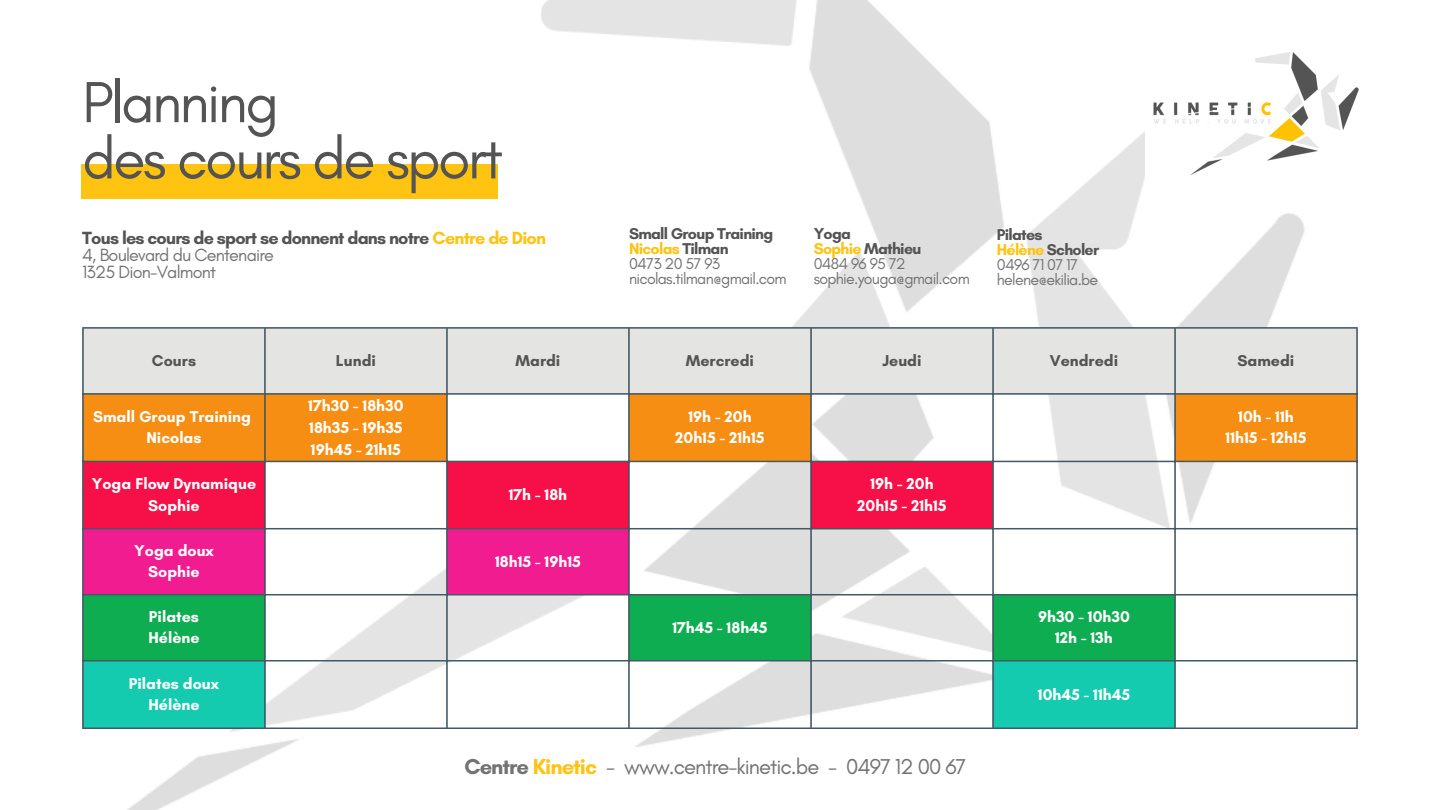
<style>
.page{position:relative;width:1440px;height:810px;background:#fff}
.page>*{position:absolute;margin:0;border:0;box-sizing:border-box;transform-origin:0 0}
.t1{font:59px "Glacial Indifference";letter-spacing:-.045em;color:#545454}
.t2{font:22px "Glacial Indifference";letter-spacing:-.045em;color:#737373}
.t3{font:700 18px "Glacial Indifference";letter-spacing:-.045em;color:#545454}
.t4{font:18px "Glacial Indifference";letter-spacing:-.045em;color:#737373}
.t5{font:700 16px "Glacial Indifference";color:#fff}
.t6{font:16px "Glacial Indifference";letter-spacing:-.045em;color:#737373}
.t7{font:700 16px "Glacial Indifference";letter-spacing:-.045em;color:#545454}
.t8{font:700 16px "Glacial Indifference";color:#545454}
.t9{font:700 16px "Glacial Indifference";letter-spacing:-.045em;color:#ffc312}
.s1{color:#ffc312}
.s2{color:#545454}
.s3{font-weight:700}
.s4{font-weight:700;color:#ffc312}
</style>
<div class="page">
<img style="left:127px;top:0;width:1179px;height:810px">
<div style="left:84px;top:329px;width:1272px;height:64px;background:#e4e4e3"></div>
<svg style="left:84px;top:395px;width:1272px;height:66px;fill:#f68e13"></svg>
<svg style="left:84px;top:462px;width:908px;height:66px;fill:#f61047"></svg>
<svg style="left:84px;top:529px;width:544px;height:65px"></svg>
<svg style="left:84px;top:595px;width:1090px;height:65px"></svg>
<svg style="left:84px;top:661px;width:1090px;height:67px"></svg>
<hr style="left:82px;top:329px;width:2px;height:399px;background:#435966">
<hr style="left:264px;top:329px;width:2px;height:399px;background:#435966">
<hr style="left:446px;top:329px;width:2px;height:399px;background:#435966">
<hr style="left:628px;top:329px;width:2px;height:399px;background:#435966">
<hr style="left:810px;top:329px;width:2px;height:399px;background:#435966">
<hr style="left:992px;top:329px;width:2px;height:399px;background:#435966">
<hr style="left:1174px;top:329px;width:2px;height:399px;background:#435966">
<hr style="left:1356px;top:329px;width:2px;height:399px;background:#435966">
<hr style="left:82px;top:327px;width:1276px;height:2px;background:#435966">
<hr style="left:82px;top:393px;width:1276px;height:2px;background:#435966">
<hr style="left:82px;top:461px;width:1276px;height:1px;background:#435966">
<hr style="left:82px;top:528px;width:1276px;height:1px;background:#435966">
<hr style="left:82px;top:594px;width:1276px;height:1px;background:#435966">
<hr style="left:82px;top:660px;width:1276px;height:1px;background:#435966">
<hr style="left:82px;top:728px;width:1276px;height:1px;background:#435966">
<div style="left:81px;top:164px;width:417px;height:35px;background:#ffc312"></div>
<img style="left:1145px;top:49px;width:214px;height:133px">
<p class="t1" style="left:82px;top:66px;width:198px">Planning</p>
<p class="t1" style="left:82px;top:122px;width:422px">des cours de sport</p>
<p class="t3" style="left:82px;top:227px;width:465px">Tous les cours de sport se donnent dans notre <span class="s1">Centre de Dion</span></p>
<p class="t4" style="left:82px;top:244px;width:193px">4, Boulevard du Centenaire</p>
<p class="t4" style="left:82px;top:261px;width:135px">1325 Dion-Valmont</p>
<p class="t7" style="left:629px;top:224px;width:146px">Small Group Training</p>
<p class="t9" style="left:629px;top:239px;width:101px">Nicolas <span class="s2">Tilman</span></p>
<p class="t6" style="left:629px;top:254px;width:93px">0473 20 57 93</p>
<p class="t6" style="left:629px;top:269px;width:159px">nicolas.tilman@gmail.com</p>
<p class="t7" style="left:814px;top:224px;width:39px">Yoga</p>
<p class="t7" style="left:814px;top:239px;width:109px"><span class="s1">Sophie</span> Mathieu</p>
<p class="t6" style="left:814px;top:254px;width:94px">0484 96 95 72</p>
<p class="t6" style="left:814px;top:269px;width:158px">sophie.youga@gmail.com</p>
<p class="t7" style="left:997px;top:225px;width:47px">Pilates</p>
<p class="t7" style="left:997px;top:240px;width:104px"><span class="s1">Hélène</span> Scholer</p>
<p class="t6" style="left:997px;top:255px;width:83px">0496 71 07 17</p>
<p class="t6" style="left:997px;top:270px;width:103px">helene@ekilia.be</p>
<p class="t7" style="left:152px;top:351px;width:46px">Cours</p>
<p class="t7" style="left:336px;top:351px;width:42px">Lundi</p>
<p class="t7" style="left:516px;top:351px;width:46px">Mardi</p>
<p class="t8" style="left:686px;top:351px;width:70px">Mercredi</p>
<p class="t7" style="left:882px;top:351px;width:41px">Jeudi</p>
<p class="t8" style="left:1050px;top:351px;width:70px">Vendredi</p>
<p class="t7" style="left:1238px;top:351px;width:58px">Samedi</p>
<p class="t5" style="left:93px;top:406px;width:159px">Small Group Training</p>
<p class="t5" style="left:146px;top:428px;width:57px">Nicolas</p>
<p class="t5" style="left:92px;top:474px;width:166px">Yoga Flow Dynamique</p>
<p class="t5" style="left:148px;top:496px;width:53px">Sophie</p>
<p class="t5" style="left:134px;top:541px;width:81px">Yoga doux</p>
<p class="t5" style="left:148px;top:562px;width:53px">Sophie</p>
<p class="t5" style="left:149px;top:607px;width:52px">Pilates</p>
<p class="t5" style="left:148px;top:628px;width:53px">Hélène</p>
<p class="t5" style="left:129px;top:673px;width:92px">Pilates doux</p>
<p class="t5" style="left:148px;top:695px;width:53px">Hélène</p>
<p class="t5" style="left:308px;top:396px;width:97px">17h30 - 18h30</p>
<p class="t5" style="left:309px;top:418px;width:95px">18h35 - 19h35</p>
<p class="t5" style="left:311px;top:439px;width:92px">19h45 - 21h15</p>
<p class="t5" style="left:509px;top:484px;width:60px">17h - 18h</p>
<p class="t5" style="left:495px;top:552px;width:87px">18h15 - 19h15</p>
<p class="t5" style="left:688px;top:406px;width:65px">19h - 20h</p>
<p class="t5" style="left:675px;top:428px;width:91px">20h15 - 21h15</p>
<p class="t5" style="left:672px;top:618px;width:97px">17h45 - 18h45</p>
<p class="t5" style="left:870px;top:474px;width:65px">19h - 20h</p>
<p class="t5" style="left:857px;top:496px;width:91px">20h15 - 21h15</p>
<p class="t2" style="left:464px;top:753px;width:504px"><span class="s3">Centre</span> <span class="s4">Kinetic</span> - www.centre-kinetic.be - 0497 12 00 67</p>
<p class="t5" style="left:1038px;top:607px;width:93px">9h30 - 10h30</p>
<p class="t5" style="left:1055px;top:628px;width:59px">12h - 13h</p>
<p class="t5" style="left:1038px;top:685px;width:94px">10h45 - 11h45</p>
<p class="t5" style="left:1238px;top:406px;width:57px">10h - 11h</p>
<p class="t5" style="left:1226px;top:428px;width:82px">11h15 - 12h15</p>
</div>
